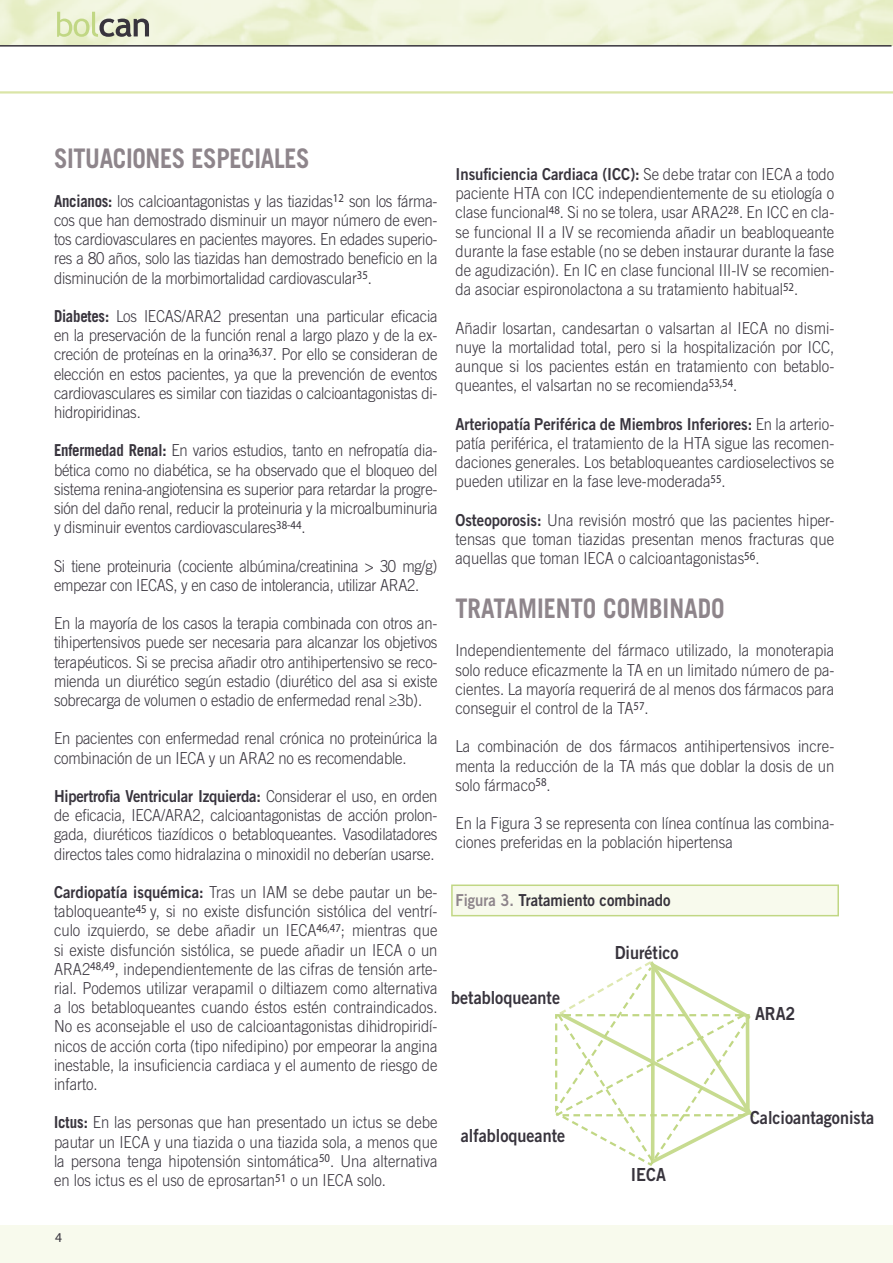
<style>
.page{position:relative;width:893px;height:1263px;background:#fff}
.page>*{position:absolute;margin:0;border:0;box-sizing:border-box;transform-origin:0 0}
.t1{font:700 27px "Trade Gothic LT Std";letter-spacing:-.015em;color:#8e858b;scale:.9 1}
.t2{font:18px "Trade Gothic LT Std Bd 2";color:#38343d;scale:.9 1}
.t3{font:300 16.5px/19.2px "Trade Gothic LT Std";color:#38343d;text-align:justify;scale:.9 1}
.t4{font:16.5px "Trade Gothic LT Std Bd 2";color:#38343d;scale:.9 1}
.t5{font:300 16.5px/19.2px "Trade Gothic LT Std";letter-spacing:-.02em;color:#38343d;scale:.9 1}
.t6{font:13.5px "Myriad Pro";color:#38343d}
.s1{font-weight:700}
.s2{font-family:"Trade Gothic LT Std";font-weight:300}
.s3{font-family:"Trade Gothic LT Std Bd 2";font-weight:400}
.s4{color:#8e858b}
</style>
<div class="page">
<div style="left:0;top:1226px;width:893px;height:37px;background:#f8faed"></div>
<hr style="left:0;top:45px;width:891px;height:2px;background:#38343d">
<svg style="left:57px;top:12px;width:92px;height:25px"></svg>
<hr style="left:0;top:91px;width:893px;height:3px;background:#dae5a7">
<div style="left:451px;top:884px;width:388px;height:32px;background:#f8faed;border:2px solid #c1d784"></div>
<svg style="left:555px;top:961px;width:200px;height:205px"></svg>
<h1 class="t1" style="left:54px;top:142px;width:286px">SITUACIONES ESPECIALES</h1>
<p class="t3" style="left:54px;top:191px;width:428px"><span class="s1">Ancianos:</span> los calcioantagonistas y las tiazidas<sup>12</sup> son los fárma&shy;cos que han demostrado disminuir un mayor número de even&shy;tos cardiovasculares en pacientes mayores. En edades superio&shy;res a 80 años, solo las tiazidas han demostrado beneficio en la disminución de la morbimortalidad cardiovascular<sup>35</sup>.</p>
<p class="t3" style="left:54px;top:306px;width:428px"><span class="s1">Diabetes:</span> Los IECAS/ARA2 presentan una particular eficacia en la preservación de la función renal a largo plazo y de la ex&shy;creción de proteínas en la orina<sup>36,37</sup>. Por ello se consideran de elección en estos pacientes, ya que la prevención de eventos cardiovasculares es similar con tiazidas o calcioantagonistas di&shy;hidropiridinas.</p>
<p class="t3" style="left:54px;top:441px;width:428px"><span class="s1">Enfermedad Renal:</span> En varios estudios, tanto en nefropatía dia&shy;bética como no diabética, se ha observado que el bloqueo del sistema renina-angiotensina es superior para retardar la progre&shy;sión del daño renal, reducir la proteinuria y la microalbuminuria y disminuir eventos cardiovasculares<sup>38-44</sup>.</p>
<p class="t5" style="left:54px;top:556px;width:428px">Si tiene proteinuria (cociente albúmina/creatinina &gt; 30 mg/g) empezar con IECAS, y en caso de intolerancia, utilizar ARA2.</p>
<p class="t3" style="left:54px;top:613px;width:428px">En la mayoría de los casos la terapia combinada con otros an&shy;tihipertensivos puede ser necesaria para alcanzar los objetivos terapéuticos. Si se precisa añadir otro antihipertensivo se reco&shy;mienda un diurético según estadio (diurético del asa si existe sobrecarga de volumen o estadio de enfermedad renal ≥3b).</p>
<p class="t3" style="left:54px;top:729px;width:428px">En pacientes con enfermedad renal crónica no proteinúrica la combinación de un IECA y un ARA2 no es recomendable.</p>
<p class="t4" style="left:54px;top:786px;width:428px">Hipertrofia Ventricular Izquierda: <span class="s2">Considerar el uso, en orden</span></p>
<p class="t3" style="left:54px;top:805px;width:428px">de eficacia, IECA/ARA2, calcioantagonistas de acción prolon&shy;gada, diuréticos tiazídicos o betabloqueantes. Vasodilatadores directos tales como hidralazina o minoxidil no deberían usarse.</p>
<p class="t3" style="left:54px;top:882px;width:428px"><span class="s3">Cardiopatía isquémica:</span> Tras un IAM se debe pautar un be&shy;tabloqueante<sup>45</sup> y, si no existe disfunción sistólica del ventrí&shy;culo izquierdo, se debe añadir un IECA<sup>46,47</sup>; mientras que si existe disfunción sistólica, se puede añadir un IECA o un ARA2<sup>48,49</sup>, independientemente de las cifras de tensión arte&shy;rial. Podemos utilizar verapamil o diltiazem como alternativa a los betabloqueantes cuando éstos estén contraindicados.<br>No es aconsejable el uso de calcioantagonistas dihidropiridí&shy;nicos de acción corta (tipo nifedipino) por empeorar la angina inestable, la insuficiencia cardiaca y el aumento de riesgo de infarto.</p>
<p class="t3" style="left:54px;top:1113px;width:428px"><span class="s1">Ictus:</span> En las personas que han presentado un ictus se debe pautar un IECA y una tiazida o una tiazida sola, a menos que la persona tenga hipotensión sintomática<sup>50</sup>. Una alternativa en los ictus es el uso de eprosartan<sup>51</sup> o un IECA solo.</p>
<p class="t4" style="left:455px;top:164px;width:422px">Insuficiencia Cardiaca (ICC): <span class="s2">Se debe tratar con IECA a todo</span></p>
<p class="t3" style="left:455px;top:183px;width:422px">paciente HTA con ICC independientemente de su etiología o clase funcional<sup>48</sup>. Si no se tolera, usar ARA2<sup>28</sup>. En ICC en cla&shy;se funcional II a IV se recomienda añadir un beabloqueante durante la fase estable (no se deben instaurar durante la fase de agudización). En IC en clase funcional III-IV se recomien&shy;da asociar espironolactona a su tratamiento habitual<sup>52</sup>.</p>
<p class="t3" style="left:455px;top:318px;width:422px">Añadir losartan, candesartan o valsartan al IECA no dismi&shy;nuye la mortalidad total, pero si la hospitalización por ICC, aunque si los pacientes están en tratamiento con betablo&shy;queantes, el valsartan no se recomienda<sup>53,54</sup>.</p>
<p class="t4" style="left:455px;top:413px;width:422px">Arteriopatía Periférica de Miembros Inferiores: <span class="s2">En la arterio-</span></p>
<p class="t3" style="left:455px;top:433px;width:422px">patía periférica, el tratamiento de la HTA sigue las recomen&shy;daciones generales. Los betabloqueantes cardioselectivos se pueden utilizar en la fase leve-moderada<sup>55</sup>.</p>
<p class="t3" style="left:455px;top:510px;width:422px"><span class="s3">Osteoporosis:</span> Una revisión mostró que las pacientes hiper&shy;tensas que toman tiazidas presentan menos fracturas que aquellas que toman IECA o calcioantagonistas<sup>56</sup>.</p>
<h1 class="t1" style="left:455px;top:592px;width:301px">TRATAMIENTO COMBINADO</h1>
<p class="t3" style="left:455px;top:641px;width:422px">Independientemente del fármaco utilizado, la monoterapia solo reduce eficazmente la TA en un limitado número de pa&shy;cientes. La mayoría requerirá de al menos dos fármacos para conseguir el control de la TA<sup>57</sup>.</p>
<p class="t3" style="left:455px;top:737px;width:422px">La combinación de dos fármacos antihipertensivos incre&shy;menta la reducción de la TA más que doblar la dosis de un solo fármaco<sup>58</sup>.</p>
<p class="t3" style="left:455px;top:813px;width:422px">En la Figura 3 se representa con línea contínua las combina&shy;ciones preferidas en la población hipertensa</p>
<p class="t4" style="left:455px;top:890px;width:240px"><span class="s4">Figura 3.</span> Tratamiento combinado</p>
<p class="t2" style="left:615px;top:941px;width:73px">Diurético</p>
<p class="t2" style="left:451px;top:986px;width:123px">betabloqueante</p>
<p class="t2" style="left:461px;top:1125px;width:118px">alfabloqueante</p>
<p class="t2" style="left:631px;top:1163px;width:40px">IECA</p>
<p class="t2" style="left:755px;top:1002px;width:46px">ARA2</p>
<p class="t2" style="left:750px;top:1107px;width:140px">Calcioantagonista</p>
<p class="t6" style="left:55px;top:1229px;width:8px">4</p>
</div>
